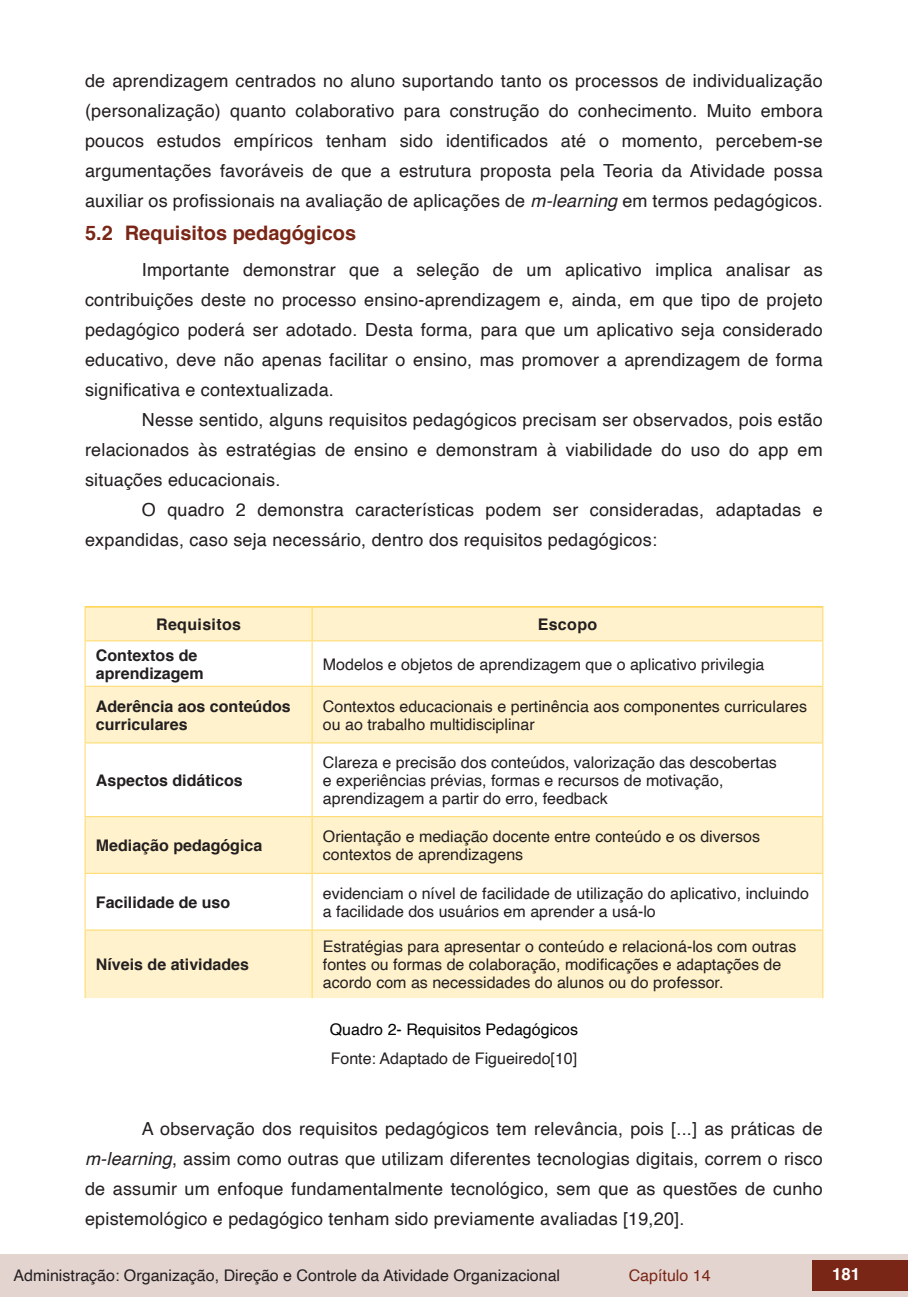
<style>
.page{position:relative;width:908px;height:1304px;background:#fff}
.page>*{position:absolute;margin:0;border:0;box-sizing:border-box;transform-origin:0 0}
.t1{font:700 20px "Helvetica";color:#7a2616}
.txt{font:18px/30px "Helvetica";letter-spacing:.01em;color:#231f20;text-align:justify}
.t2{font:700 16.8px "Helvetica";color:#fff}
.tab_txt{font:16px/18px "Helvetica";color:#231f20}
.tab_txt-2{font:700 16px/18px "Helvetica";color:#231f20}
.fonte_tab_gra_imag{font:16px "Helvetica";color:#231f20}
.info_tab_graf_imag{font:16px "Helvetica";color:#000}
.t3{font:16px "Helvetica";color:#7a2616}
.tab_txt-3{font:700 16px "Helvetica";letter-spacing:.02em;color:#231f20}
.s1{font-style:italic}
</style>
<div class="page">
<div style="left:0;top:1254px;width:906px;height:43px;background:#e4d4d0"></div>
<div style="left:812px;top:1261px;width:95px;height:30px;background:#7a2616"></div>
<svg style="left:86px;top:607px;width:736px;height:391px;fill:#fff2cc"></svg>
<hr style="left:85px;top:607px;width:1px;height:33px;background:#ffd966">
<hr style="left:311px;top:607px;width:1px;height:33px;background:#ffd966">
<hr style="left:822px;top:607px;width:1px;height:33px;background:#ffd966">
<hr style="left:85px;top:640px;width:227px;height:1px;background:#ffd966">
<hr style="left:85px;top:641px;width:1px;height:45px;background:#ffd966">
<hr style="left:312px;top:640px;width:511px;height:1px;background:#ffd966">
<hr style="left:311px;top:641px;width:1px;height:45px;background:#ffd966">
<hr style="left:822px;top:641px;width:1px;height:45px;background:#ffd966">
<hr style="left:85px;top:686px;width:227px;height:1px;background:#ffd966">
<hr style="left:85px;top:687px;width:1px;height:55px;background:#ffd966">
<hr style="left:312px;top:686px;width:511px;height:1px;background:#ffd966">
<hr style="left:311px;top:687px;width:1px;height:55px;background:#ffd966">
<hr style="left:822px;top:687px;width:1px;height:55px;background:#ffd966">
<hr style="left:85px;top:742px;width:227px;height:1px;background:#ffd966">
<hr style="left:85px;top:743px;width:1px;height:73px;background:#ffd966">
<hr style="left:312px;top:742px;width:511px;height:1px;background:#ffd966">
<hr style="left:311px;top:743px;width:1px;height:73px;background:#ffd966">
<hr style="left:822px;top:743px;width:1px;height:73px;background:#ffd966">
<hr style="left:85px;top:816px;width:227px;height:1px;background:#ffd966">
<hr style="left:85px;top:817px;width:1px;height:56px;background:#ffd966">
<hr style="left:312px;top:816px;width:511px;height:1px;background:#ffd966">
<hr style="left:311px;top:817px;width:1px;height:56px;background:#ffd966">
<hr style="left:822px;top:817px;width:1px;height:56px;background:#ffd966">
<hr style="left:85px;top:873px;width:227px;height:1px;background:#ffd966">
<hr style="left:85px;top:874px;width:1px;height:55px;background:#ffd966">
<hr style="left:312px;top:873px;width:511px;height:1px;background:#ffd966">
<hr style="left:311px;top:874px;width:1px;height:55px;background:#ffd966">
<hr style="left:822px;top:874px;width:1px;height:55px;background:#ffd966">
<hr style="left:85px;top:929px;width:227px;height:1px;background:#ffd966">
<hr style="left:85px;top:930px;width:1px;height:68px;background:#ffd966">
<hr style="left:312px;top:929px;width:511px;height:1px;background:#ffd966">
<hr style="left:311px;top:930px;width:1px;height:68px;background:#ffd966">
<hr style="left:822px;top:930px;width:1px;height:68px;background:#ffd966">
<hr style="left:85px;top:606px;width:227px;height:1px;background:#ffc000">
<hr style="left:312px;top:606px;width:511px;height:1px;background:#ffc000">
<p class="txt" style="left:85px;top:66px;width:738px">de aprendizagem centrados no aluno suportando tanto os processos de individualização (personalização) quanto colaborativo para construção do conhecimento. Muito embora poucos estudos empíricos tenham sido identificados até o momento, percebem-se argumentações favoráveis de que a estrutura proposta pela Teoria da Atividade possa auxiliar os profissionais na avaliação de aplicações de <span class="s1">m-learning</span> em termos pedagógicos.</p>
<p class="t1" style="left:85px;top:217px;width:272px">5.2 Requisitos pedagógicos</p>
<p class="txt" style="left:85px;top:255px;width:738px;text-indent:57px">Importante demonstrar que a seleção de um aplicativo implica analisar as contribuições deste no processo ensino-aprendizagem e, ainda, em que tipo de projeto pedagógico poderá ser adotado. Desta forma, para que um aplicativo seja considerado educativo, deve não apenas facilitar o ensino, mas promover a aprendizagem de forma significativa e contextualizada.</p>
<p class="txt" style="left:85px;top:405px;width:738px;text-indent:57px">Nesse sentido, alguns requisitos pedagógicos precisam ser observados, pois estão relacionados às estratégias de ensino e demonstram à viabilidade do uso do app em situações educacionais.</p>
<p class="txt" style="left:85px;top:495px;width:738px;text-indent:57px">O quadro 2 demonstra características podem ser consideradas, adaptadas e expandidas, caso seja necessário, dentro dos requisitos pedagógicos:</p>
<p class="tab_txt-3" style="left:156px;top:611px;width:86px">Requisitos</p>
<p class="tab_txt-2" style="left:537px;top:615px;width:61px">Escopo</p>
<p class="tab_txt-2" style="left:96px;top:646px;width:109px">Contextos de aprendizagem</p>
<p class="tab_txt" style="left:323px;top:655px;width:443px">Modelos e objetos de aprendizagem que o aplicativo privilegia</p>
<p class="tab_txt-2" style="left:96px;top:697px;width:196px">Aderência aos conteúdos curriculares</p>
<p class="tab_txt" style="left:323px;top:697px;width:485px">Contextos educacionais e pertinência aos componentes curriculares ou ao trabalho multidisciplinar</p>
<p class="tab_txt-2" style="left:96px;top:771px;width:148px">Aspectos didáticos</p>
<p class="tab_txt" style="left:323px;top:754px;width:455px">Clareza e precisão dos conteúdos, valorização das descobertas e experiências prévias, formas e recursos de motivação, aprendizagem a partir do erro, feedback</p>
<p class="tab_txt-2" style="left:96px;top:837px;width:168px">Mediação pedagógica</p>
<p class="tab_txt" style="left:323px;top:828px;width:438px">Orientação e mediação docente entre conteúdo e os diversos contextos de aprendizagens</p>
<p class="tab_txt-2" style="left:96px;top:893px;width:136px">Facilidade de uso</p>
<p class="tab_txt" style="left:323px;top:885px;width:487px">evidenciam o nível de facilidade de utilização do aplicativo, incluindo a facilidade dos usuários em aprender a usá-lo</p>
<p class="tab_txt-2" style="left:96px;top:956px;width:154px">Níveis de atividades</p>
<p class="tab_txt" style="left:323px;top:938px;width:475px">Estratégias para apresentar o conteúdo e relacioná-los com outras fontes ou formas de colaboração, modificações e adaptações de acordo com as necessidades do alunos ou do professor.</p>
<p class="info_tab_graf_imag" style="left:329px;top:1017px;width:250px">Quadro 2- Requisitos Pedagógicos</p>
<p class="fonte_tab_gra_imag" style="left:330px;top:1046px;width:248px">Fonte: Adaptado de Figueiredo[10]</p>
<p class="txt" style="left:85px;top:1115px;width:738px;text-indent:57px">A observação dos requisitos pedagógicos tem relevância, pois [...] as práticas de <span class="s1">m-learning</span>, assim como outras que utilizam diferentes tecnologias digitais, correm o risco de assumir um enfoque fundamentalmente tecnológico, sem que as questões de cunho epistemológico e pedagógico tenham sido previamente avaliadas [19,20].</p>
<p class="tab_txt" style="left:14px;top:1267px;width:548px">Administração: Organização, Direção e Controle da Atividade Organizacional</p>
<p class="t3" style="left:628px;top:1263px;width:83px">Capítulo 14</p>
<p class="t2" style="left:831px;top:1261px;width:30px">181</p>
</div>
